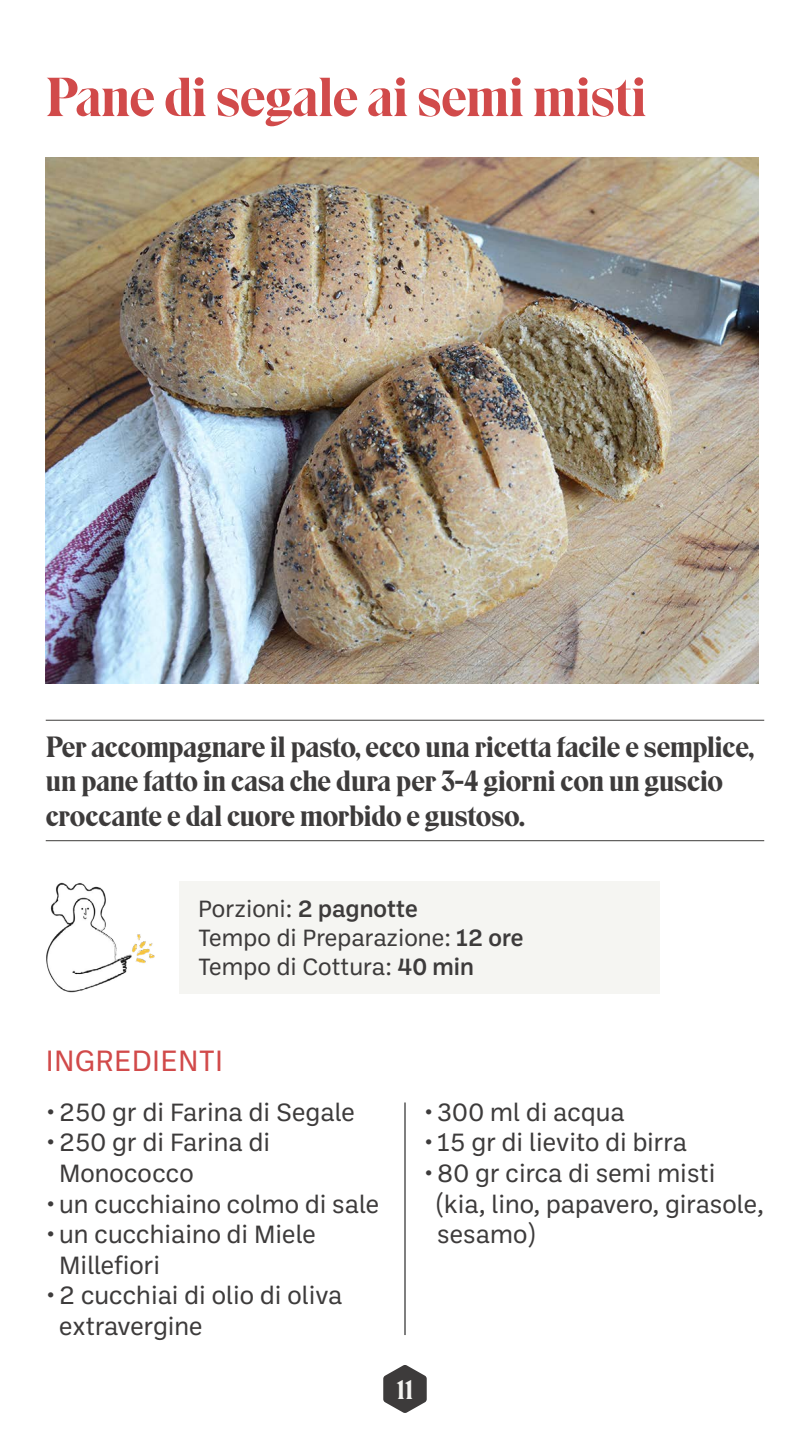
<style>
.page{position:relative;width:810px;height:1440px;background:#fff}
.page>*{position:absolute;margin:0;border:0;box-sizing:border-box;transform-origin:0 0}
.t1{font:54.75px "Eksell Display Large";color:#d14a4a}
.t2{font:30px "Ballinger";color:#d14a4a}
.t3{font:500 29.25px/34.5px "Eksell Display";letter-spacing:-.005em;color:#3d3b3b}
.t4{font:27px "Eksell Display Large";color:#f5f5f2}
.t5{font:25.5px/30.6px "Ballinger";color:#3d3b3b}
.t6{font:24px/28.8px "Ballinger";color:#3d3b3b}
.s1{font-weight:500}
</style>
<div class="page">
<svg style="left:383px;top:1365px;width:44px;height:48px"></svg>
<div style="left:179px;top:881px;width:481px;height:113px;background:#f5f5f2"></div>
<img style="left:46px;top:157px;width:713px;height:526px">
<hr style="left:405px;top:1102px;width:1px;height:233px;background:#000">
<img style="left:46px;top:882px;width:109px;height:111px">
<hr style="left:46px;top:720px;width:718px;height:1px;background:#3d3b3a">
<hr style="left:46px;top:840px;width:718px;height:1px;background:#3d3b3a">
<h1 class="t1" style="left:46px;top:66px;width:602px">Pane di segale ai semi misti</h1>
<p class="t3" style="left:46px;top:730px;width:710px">Per accompagnare il pasto, ecco una ricetta facile e semplice, un pane fatto in casa che dura per 3-4 giorni con un guscio croccante e dal cuore morbido e gustoso.</p>
<p class="t6" style="left:198px;top:894px;width:327px">Porzioni: <span class="s1">2 pagnotte<br></span>Tempo di Preparazione: <span class="s1">12 ore<br></span>Tempo di Cottura: <span class="s1">40 min</span></p>
<p class="t2" style="left:46px;top:1040px;width:179px">INGREDIENTI</p>
<p class="t5" style="left:46px;top:1096px;width:311px">•250 gr di Farina di Segale</p>
<p class="t5" style="left:59px;top:1126px;width:212px;text-indent:-13px">•250 gr di Farina di<br>Monococco</p>
<p class="t5" style="left:46px;top:1187px;width:335px">•un cucchiaino colmo di sale</p>
<p class="t5" style="left:59px;top:1218px;width:258px;text-indent:-13px">•un cucchiaino di Miele<br>Millefiori</p>
<p class="t5" style="left:59px;top:1279px;width:285px;text-indent:-13px">•2 cucchiai di olio di oliva extravergine</p>
<p class="t5" style="left:424px;top:1096px;width:203px">•300 ml di acqua</p>
<p class="t5" style="left:424px;top:1126px;width:265px">• 15 gr di lievito di birra</p>
<p class="t5" style="left:437px;top:1157px;width:328px;text-indent:-13px">•80 gr circa di semi misti (kia, lino, papavero, girasole, sesamo)</p>
<p class="t4" style="left:396px;top:1375px;width:19px">11</p>
</div>
